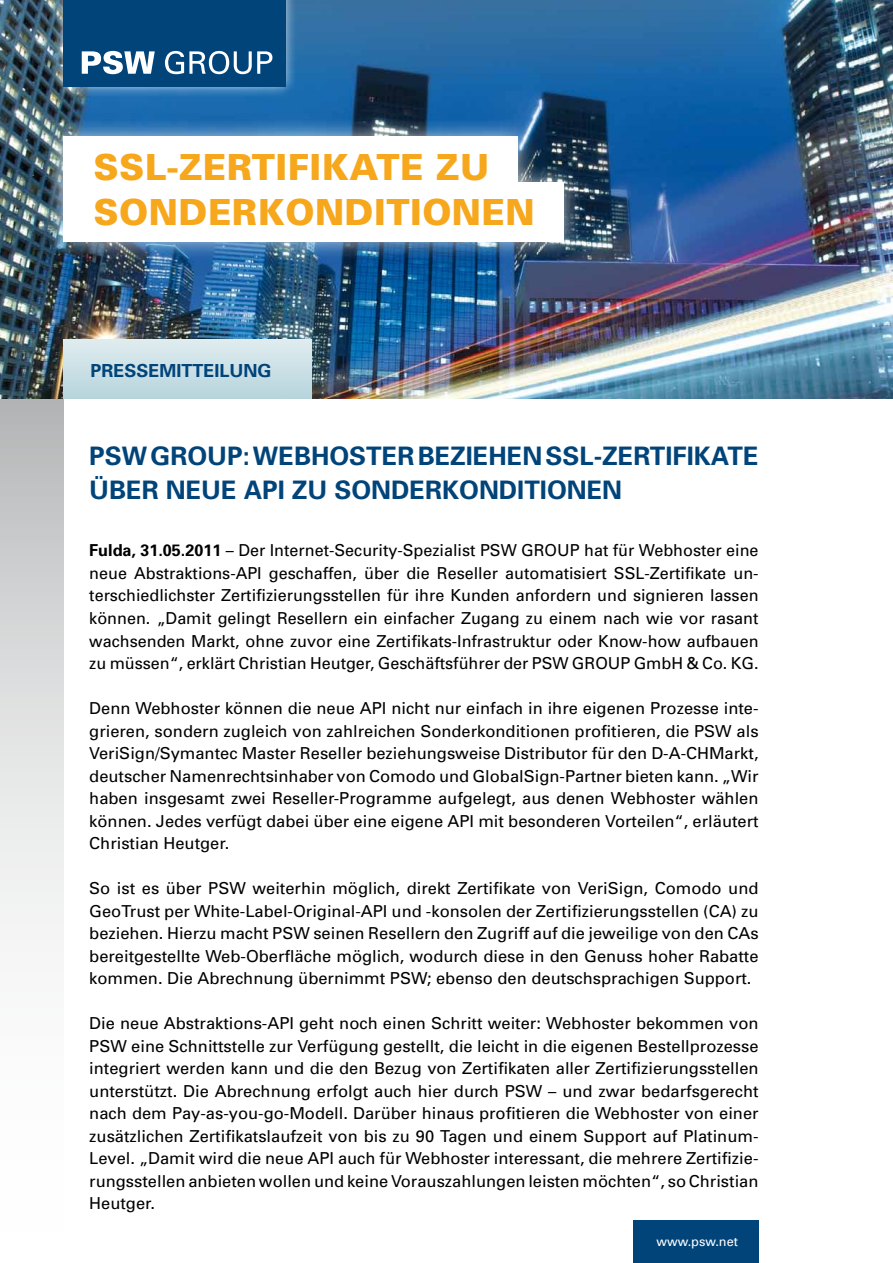
<style>
.page{position:relative;width:893px;height:1263px;background:#fff}
.page>*{position:absolute;margin:0;border:0;box-sizing:border-box;transform-origin:0 0}
.t1{font:900 36px/45px "Univers";letter-spacing:.015em;color:#f6a71c}
.t2{font:700 25.5px "Univers";color:#00447a}
.t3{font:700 18px "Univers";color:#00447a}
.t4{font:16.5px/22.5px "Univers";color:#000;text-align:justify}
.t5{font:12.75px "Univers";color:#fff}
.s1{font-weight:700}
</style>
<div class="page">
<div style="left:0;top:398px;width:64px;height:865px;background:linear-gradient(to bottom,#bec0c1,#fff)"></div>
<img style="left:0;top:0;width:893px;height:398px">
<div style="left:64px;top:339px;width:248px;height:59px;background:linear-gradient(to bottom,#e0ecf0,#b7d4dc)"></div>
<div style="left:51px;top:0;width:246px;height:99px;background:#fff;opacity:.75"></div>
<div style="left:63px;top:0;width:223px;height:87px;background:#00447a"></div>
<svg style="left:82px;top:51px;width:73px;height:23px"></svg>
<svg style="left:165px;top:51px;width:107px;height:23px"></svg>
<div style="left:43px;top:116px;width:494px;height:99px;background:#fff;opacity:.75"></div>
<div style="left:64px;top:136px;width:454px;height:60px;background:#fff"></div>
<div style="left:43px;top:162px;width:540px;height:99px;background:#fff;opacity:.75"></div>
<div style="left:64px;top:183px;width:500px;height:59px;background:#fff"></div>
<div style="left:634px;top:1220px;width:125px;height:43px;background:#00447a"></div>
<h1 class="t1" style="left:94px;top:145px;width:442px">SSL-ZERTIFIKATE ZU<br>SONDERKONDITIONEN</h1>
<p class="t3" style="left:90px;top:360px;width:183px">PRESSEMITTEILUNG</p>
<h2 class="t2" style="left:89px;top:440px;width:258px">PSW GROUP: WEBHOSTER</h2>
<h2 class="t2" style="left:418px;top:440px;width:200px">BEZIE HEN SSL-ZERTI</h2>
<h2 class="t2" style="left:673px;top:440px;width:71px">FIKATE</h2>
<h2 class="t2" style="left:89px;top:475px;width:95px">ÜBER NEUE</h2>
<h2 class="t2" style="left:244px;top:475px;width:289px">API ZU SONDERKONDITIONEN</h2>
<p class="t4" style="left:89px;top:539px;width:671px"><span class="s1">FULDA, 31.05.2011</span> – Der Internet-Security-Spezialist PSW GROUP hat für Webhoster eine neue Abstraktions-API geschaffen, über die Reseller automatisiert SSL-Zertifikate un&shy;terschiedlichster Zertifizierungsstellen für ihre Kunden anfordern und signieren lassen können. „Damit gelingt Resellern ein einfacher Zugang zu einem nach wie vor rasant wachsenden Markt, ohne zuvor eine Zertifikats-Infrastruktur oder Know-how aufbauen zu müssen“, erklärt Christian Heutger, Geschäftsführer der PSW GROUP GmbH &amp; Co. KG.</p>
<p class="t4" style="left:89px;top:697px;width:671px">Denn Webhoster können die neue API nicht nur einfach in ihre eigenen Prozesse inte&shy;grieren, sondern zugleich von zahlreichen Sonderkonditionen profitieren, die PSW als VeriSign/Symantec Master Reseller beziehungsweise Distributor für den D-A-CHMarkt, deutscher Namenrechtsinhaber von Comodo und GlobalSign-Partner bieten kann. „Wir haben insgesamt zwei Reseller-Programme aufgelegt, aus denen Webhoster wählen können. Jedes verfügt dabei über eine eigene API mit besonderen Vorteilen“, erläutert Christian Heutger.</p>
<p class="t4" style="left:89px;top:877px;width:671px">So ist es über PSW weiterhin möglich, direkt Zertifikate von VeriSign, Comodo und GeoTrust per White-Label-Original-API und -konsolen der Zertifizierungsstellen (CA) zu beziehen. Hierzu macht PSW seinen Resellern den Zugriff auf die jeweilige von den CAs bereitgestellte Web-Oberfläche möglich, wodurch diese in den Genuss hoher Rabatte kommen. Die Abrechnung übernimmt PSW; ebenso den deutschsprachigen Support.</p>
<p class="t4" style="left:89px;top:1012px;width:671px">Die neue Abstraktions-API geht noch einen Schritt weiter: Webhoster bekommen von PSW eine Schnittstelle zur Verfügung gestellt, die leicht in die eigenen Bestellprozesse integriert werden kann und die den Bezug von Zertifikaten aller Zertifizierungsstellen unterstützt. Die Abrechnung erfolgt auch hier durch PSW – und zwar bedarfsgerecht nach dem Pay-as-you-go-Modell. Darüber hinaus profitieren die Webhoster von einer zusätzlichen Zertifikatslaufzeit von bis zu 90 Tagen und einem Support auf Platinum-Level. „Damit wird die neue API auch für Webhoster interessant, die mehrere Zertifizie&shy;rungsstellen anbieten wollen und keine Vorauszahlungen leisten möchten“, so Christian Heutger.</p>
<p class="t5" style="left:657px;top:1234px;width:83px">www.psw.net</p>
</div>
